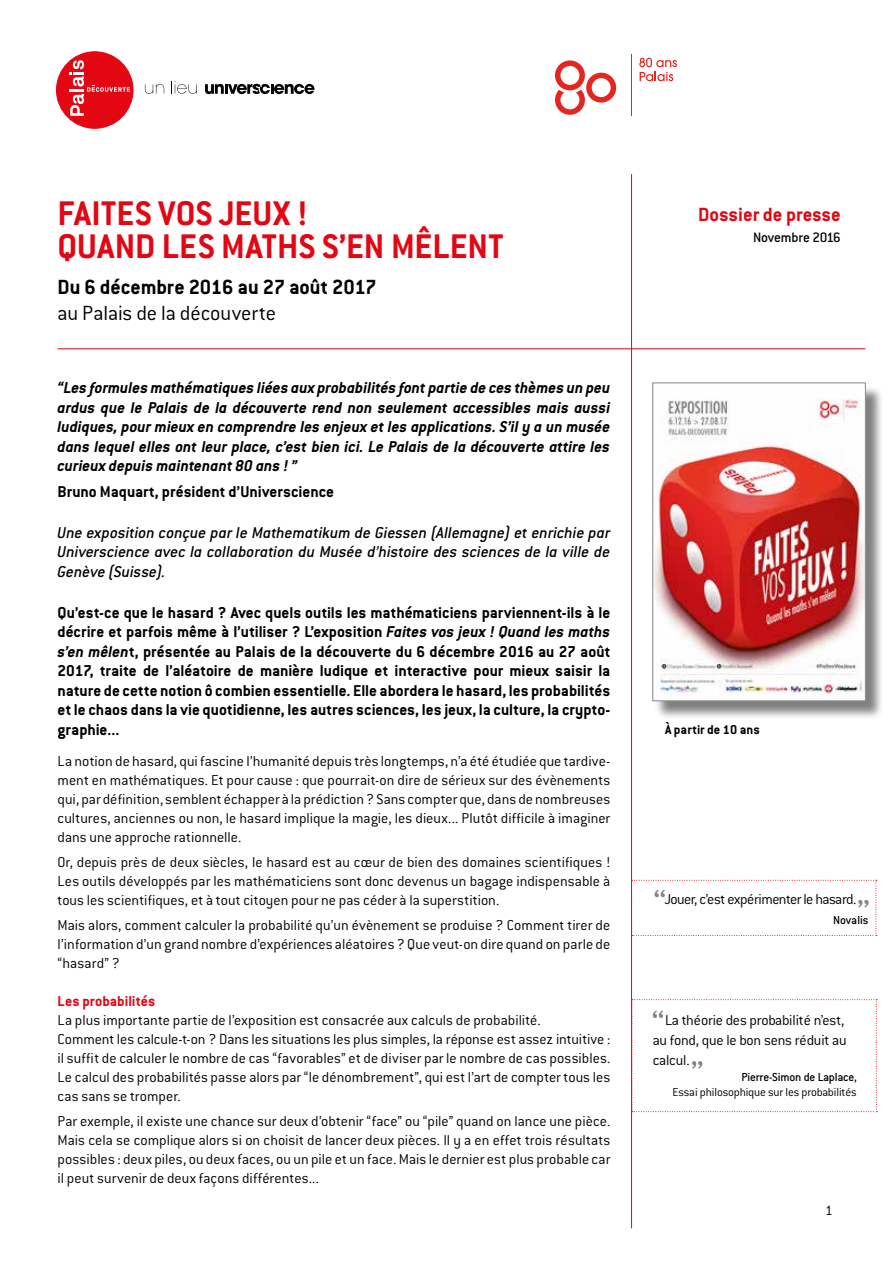
<style>
.page{position:relative;width:893px;height:1263px;background:#fff}
.page>*{position:absolute;margin:0;border:0;box-sizing:border-box;transform-origin:0 0}
.t1{font:700 37.5px/33px "Conduit ITC";letter-spacing:.005em;color:#e30613}
.t2{font:700 22.5px "Conduit ITC";letter-spacing:-.005em;color:#000}
.t3{font:300 22.5px "Conduit ITC";letter-spacing:-.005em;color:#000}
.t4{font:700 21px "Conduit ITC";color:#e30613}
.t5{font:700 17.25px/19.5px "Conduit ITC";color:#000;text-align:justify}
.t6{font:17.25px/19.5px "Conduit ITC Bold Italic Alt";color:#000;text-align:justify}
.t7{font:17.25px/19.5px "Conduit ITC Medium Italic Alt";letter-spacing:.005em;color:#000;text-align:justify}
.t8{font:300 15.75px/18.9px "Conduit ITC";color:#000;text-align:justify}
.t9{font:300 15.75px "Conduit ITC";letter-spacing:-.035em;color:#000}
.t10{font:700 15.75px "Conduit ITC";color:#e30613}
.t11{font:500 15px "Conduit ITC";letter-spacing:-.02em;color:#000}
.t12{font:300 15px "Conduit ITC";color:#000}
.t13{font:700 14.1px "Conduit ITC";letter-spacing:.005em;color:#000}
.t14{font:300 12.75px "Conduit ITC";letter-spacing:-.01em;color:#000}
.t15{font:500 12.75px "Conduit ITC";letter-spacing:-.015em;color:#000}
.s1{font-family:"Conduit ITC Bold Italic Alt";font-weight:400}
</style>
<div class="page">
<hr style="left:58px;top:348px;width:807px;height:1px;background:#e30613">
<hr style="left:631px;top:174px;width:1px;height:1054px;background:#e30613">
<div style="left:57px;top:52px;width:76px;height:76px;background:#e30613;border-radius:50%"></div>
<div style="left:56px;top:51px;width:77px;height:78px;border:1px solid #e30613;border-radius:50%"></div>
<svg style="left:69px;top:60px;width:61px;height:56px"></svg>
<svg style="left:205px;top:84px;width:110px;height:10px"></svg>
<svg style="left:145px;top:84px;width:19px;height:10px"></svg>
<svg style="left:174px;top:81px;width:23px;height:13px"></svg>
<svg style="left:555px;top:60px;width:61px;height:55px"></svg>
<svg style="left:639px;top:58px;width:38px;height:23px"></svg>
<hr style="left:631px;top:54px;width:1px;height:61px;background:#e52620">
<div style="left:655px;top:385px;width:230px;height:335px;background:#000;opacity:.5"></div>
<img style="left:654px;top:385px;width:210px;height:314px">
<div style="left:652px;top:382px;width:214px;height:319px;border:1px solid #878787"></div>
<svg style="left:631px;top:880px;width:246px;height:56px"></svg>
<svg style="left:632px;top:999px;width:245px;height:113px"></svg>
<h1 class="t1" style="left:58px;top:196px;width:447px">FAITES VOS JEUX !<br>QUAND LES MATHS S’EN MÊLENT</h1>
<h2 class="t2" style="left:58px;top:274px;width:321px">Du 6 décembre 2016 au 27 août 2017</h2>
<h2 class="t3" style="left:58px;top:300px;width:220px">au Palais de la découverte</h2>
<p class="t6" style="left:58px;top:378px;width:554px">“Les formules mathématiques liées aux probabilités font partie de ces thèmes un peu ardus que le Palais de la découverte rend non seulement accessibles mais aussi ludiques, pour mieux en comprendre les enjeux et les applications. S’il y a un musée dans lequel elles ont leur place, c’est bien ici. Le Palais de la découverte attire les curieux depuis maintenant 80 ans ! ”</p>
<p class="t5" style="left:58px;top:482px;width:278px">Bruno Maquart, président d’Universcience</p>
<p class="t7" style="left:58px;top:523px;width:554px">Une exposition conçue par le Mathematikum de Giessen (Allemagne) et enrichie par Universcience avec la collaboration du Musée d’histoire des sciences de la ville de Genève (Suisse).</p>
<p class="t5" style="left:58px;top:602px;width:554px">Qu’est-ce que le hasard ? Avec quels outils les mathématiciens parviennent-ils à le décrire et parfois même à l’utiliser ? L’exposition <span class="s1">Faites vos jeux ! Quand les maths s’en mêlen</span>t, présentée au Palais de la découverte du 6 décembre 2016 au 27 août 2017, traite de l’aléatoire de manière ludique et interactive pour mieux saisir la nature de cette notion ô combien essentielle. Elle abordera le hasard, les probabilités et le chaos dans la vie quotidienne, les autres sciences, les jeux, la culture, la crypto&shy;graphie...</p>
<p class="t8" style="left:58px;top:752px;width:554px">La notion de hasard, qui fascine l’humanité depuis très longtemps, n’a été étudiée que tardive&shy;ment en mathématiques. Et pour cause : que pourrait-on dire de sérieux sur des évènements qui, par définition, semblent échapper à la prédiction ? Sans compter que, dans de nombreuses cultures, anciennes ou non, le hasard implique la magie, les dieux... Plutôt difficile à imaginer dans une approche rationnelle.</p>
<p class="t8" style="left:58px;top:853px;width:554px">Or, depuis près de deux siècles, le hasard est au cœur de bien des domaines scientifiques !<br>Les outils développés par les mathématiciens sont donc devenus un bagage indispensable à tous les scientifiques, et à tout citoyen pour ne pas céder à la superstition.</p>
<p class="t8" style="left:58px;top:916px;width:554px">Mais alors, comment calculer la probabilité qu’un évènement se produise ? Comment tirer de l’information d’un grand nombre d’expériences aléatoires ? Que veut-on dire quand on parle de “hasard” ?</p>
<p class="t10" style="left:58px;top:992px;width:99px">Les probabilités</p>
<p class="t8" style="left:58px;top:1011px;width:554px;text-align:left">La plus importante partie de l’exposition est consacrée aux calculs de probabilité.<br>Comment les calcule-t-on ? Dans les situations les plus simples, la réponse est assez intuitive : il suffit de calculer le nombre de cas “favorables” et de diviser par le nombre de cas possibles.<br>Le calcul des probabilités passe alors par “le dénombrement”, qui est l’art de compter tous les cas sans se tromper.</p>
<p class="t8" style="left:58px;top:1112px;width:554px">Par exemple, il existe une chance sur deux d’obtenir “face” ou “pile” quand on lance une pièce.<br>Mais cela se complique alors si on choisit de lancer deux pièces. Il y a en effet trois résultats possibles : deux piles, ou deux faces, ou un pile et un face. Mais le dernier est plus probable car il peut survenir de deux façons différentes...</p>
<h3 class="t4" style="left:698px;top:202px;width:144px">Dossier de presse</h3>
<p class="t11" style="left:753px;top:228px;width:89px">Novembre 2016</p>
<p class="t13" style="left:665px;top:721px;width:96px">À partir de 10 ans</p>
<p class="t9" style="left:665px;top:891px;width:193px">Jouer, c’est expérimenter le hasard.</p>
<p class="t15" style="left:833px;top:912px;width:37px">Novalis</p>
<p class="t8" style="left:653px;top:1010px;width:195px;line-height:19.5px;text-align:right">La théorie des probabilité n’est, au fond, que le bon sens réduit au</p>
<p class="t8" style="left:653px;top:1051px;width:38px">calcul.</p>
<p class="t15" style="left:741px;top:1069px;width:117px">Pierre-Simon de Laplace,</p>
<p class="t14" style="left:672px;top:1085px;width:186px">Essai philosophique sur les probabilités</p>
<p class="t12" style="left:825px;top:1202px;width:9px">1</p>
</div>
